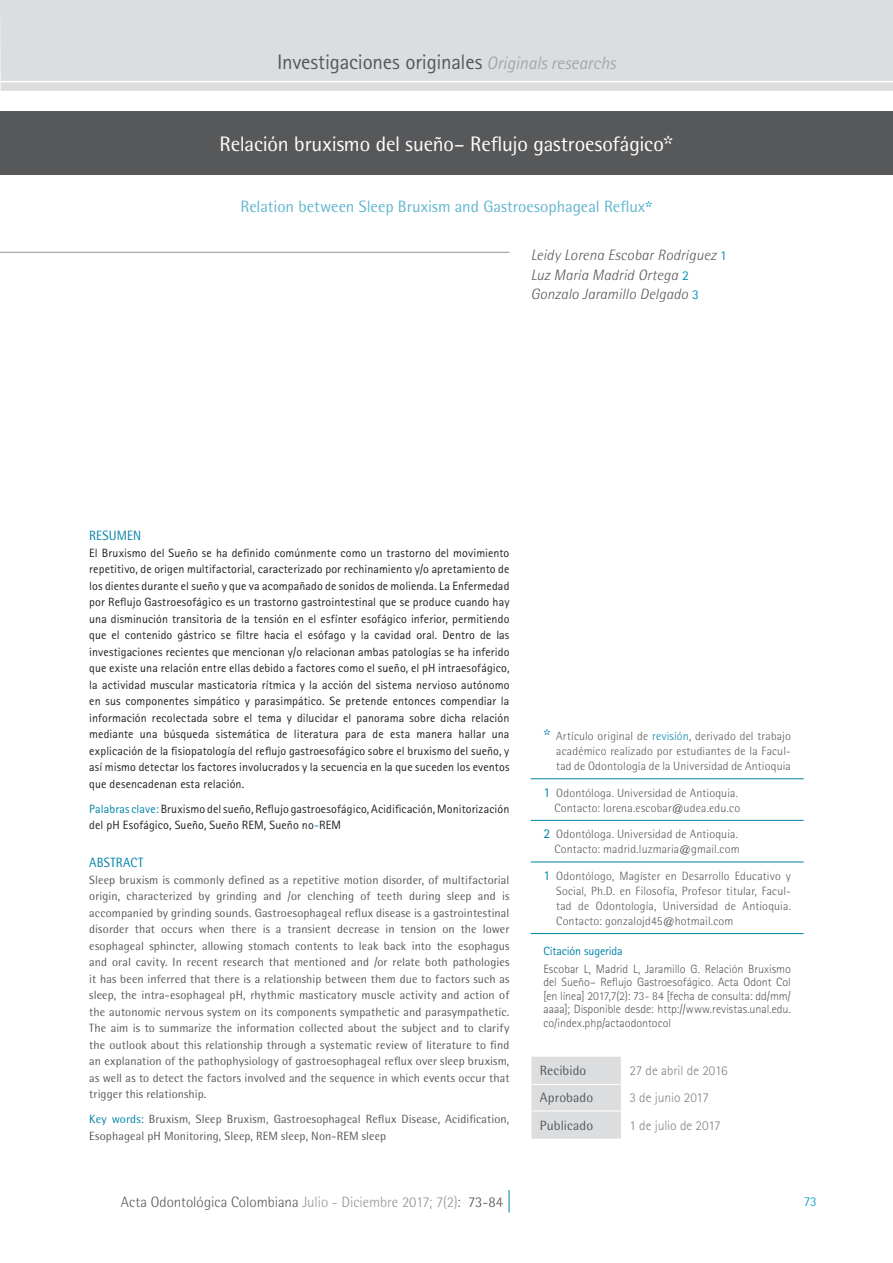
<style>
.page{position:relative;width:893px;height:1263px;background:#fff}
.page>*{position:absolute;margin:0;border:0;box-sizing:border-box;transform-origin:0 0}
.tit-artículoespañol{font:21px "Rotis Semi Sans Std";letter-spacing:-.01em;color:#fff}
.t1{font:21px "Rotis Sans Serif Std";letter-spacing:-.01em;color:#57585a}
.tít-artículoinglés{font:16.5px "Rotis Semi Sans Std";letter-spacing:-.005em;color:#64b6d0}
.resumen-autor{font:italic 300 15px "Rotis Semi Sans Std";letter-spacing:.01em;color:#57585a}
.datos_pag{font:300 15px "Rotis Semi Sans Std";color:#57585a}
.t2{font:300 13.5px "Rotis Sans Serif Std";letter-spacing:-.005em;color:#808285}
.t3{font:13.5px "Rotis Semi Sans Std";letter-spacing:.005em;color:#57585a}
.resumen-subtitinglés{font:13.5px "Rotis Semi Sans Std";letter-spacing:.02em;color:#0083a9;scale:.95 1}
.resumen-subtitespaño{font:13.5px "Rotis Semi Sans Std";letter-spacing:.01em;color:#0083a9;scale:.95 1}
.t4{font:300 13.5px "Rotis Semi Sans Std";color:#0095b8}
.resum-textoesp{font:12px/16.5px "Rotis Sans Serif Std";letter-spacing:.01em;color:#231f20;text-align:justify}
.resumen-textoinglés{font:12px/16.5px "Rotis Semi Sans Std";letter-spacing:.01em;color:#57585a;text-align:justify}
.resumen-datosartícul{font:300 12px/15px "Rotis Semi Sans Std";letter-spacing:.015em;color:#57585a;text-align:justify}
.citacion{font:300 12px/13.5px "Rotis Sans Serif Std";color:#57585a;text-align:justify}
.t5{font:12px "Rotis Sans Serif Std";letter-spacing:-.01em;color:#0083a9}
.s1{font-style:italic;font-size:18px;color:#a8a9ad}
.s2{font-family:"Aller"}
.s3{font-family:"Aller";font-size:15px;color:#169ebf}
.s4{font-family:"Rotis Sans Serif Std";font-weight:400;font-style:normal;font-size:13.5px;color:#0095b8}
.s5{color:#0083a9}
.s6{font-family:"Aller";font-weight:400;font-size:15px;color:#0083a9}
.s7{font-family:"Rotis Sans Serif Std";font-weight:400;font-size:13.5px;color:#0083a9}
.s8{color:#939598}
</style>
<div class="page">
<div style="left:0;top:0;width:893px;height:91px;background:#dcdddf"></div>
<hr style="left:0;top:81px;width:893px;height:1px;background:#fff">
<svg style="left:509px;top:1190px;width:1px;height:23px"></svg>
<div style="left:0;top:111px;width:893px;height:64px;background:#57585a"></div>
<hr style="left:0;top:252px;width:509px;height:1px;background:#939598">
<div style="left:531px;top:1057px;width:90px;height:82px;background:#dcdddf"></div>
<hr style="left:531px;top:1084px;width:90px;height:1px;background:#fff">
<hr style="left:531px;top:1110px;width:90px;height:1px;background:#fff">
<hr style="left:531px;top:778px;width:273px;height:1px;background:#0083a9">
<hr style="left:531px;top:820px;width:273px;height:1px;background:#0083a9">
<hr style="left:531px;top:861px;width:273px;height:1px;background:#0083a9">
<hr style="left:531px;top:933px;width:273px;height:1px;background:#0083a9">
<h1 class="t1" style="left:277px;top:50px;width:340px">Investigaciones originales <span class="s1">Originals researchs</span></h1>
<p class="tit-artículoespañol" style="left:220px;top:131px;width:455px">Relación bruxismo del sueño– Reflujo gastroesofágico<span class="s2">*</span></p>
<p class="tít-artículoinglés" style="left:241px;top:197px;width:413px">Relation between Sleep Bruxism and Gastroesophageal Reflux<span class="s3">*</span></p>
<p class="resumen-autor" style="left:531px;top:246px;width:198px">Leidy Lorena Escobar Rodríguez <span class="s4">1</span></p>
<p class="resumen-autor" style="left:531px;top:266px;width:160px">Luz María Madrid Ortega <span class="s4">2</span></p>
<p class="resumen-autor" style="left:531px;top:285px;width:170px">Gonzalo Jaramillo Delgado <span class="s4">3</span></p>
<p class="resumen-subtitespaño" style="left:89px;top:528px;width:56px">RESUMEN</p>
<p class="resum-textoesp" style="left:89px;top:544px;width:422px">El Bruxismo del Sueño se ha definido comúnmente como un trastorno del movimiento repetitivo, de origen multifactorial, caracterizado por rechinamiento y/o apretamiento de los dientes durante el sueño y que va acompañado de sonidos de molienda. La Enfermedad por Reflujo Gastroesofágico es un trastorno gastrointestinal que se produce cuando hay una disminución transitoria de la tensión en el esfínter esofágico inferior, permitiendo que el contenido gástrico se filtre hacia el esófago y la cavidad oral. Dentro de las investigaciones recientes que mencionan y/o relacionan ambas patologías se ha inferido que existe una relación entre ellas debido a factores como el sueño, el pH intraesofágico, la actividad muscular masticatoria rítmica y la acción del sistema nervioso autónomo en sus componentes simpático y parasimpático. Se pretende entonces compendiar la información recolectada sobre el tema y dilucidar el panorama sobre dicha relación mediante una búsqueda sistemática de literatura para de esta manera hallar una explicación de la fisiopatología del reflujo gastroesofágico sobre el bruxismo del sueño, y así mismo detectar los factores involucrados y la secuencia en la que suceden los eventos que desencadenan esta relación.</p>
<p class="resum-textoesp" style="left:89px;top:800px;width:422px"><span class="s5">Palabras clave:</span> Bruxismo del sueño, Reflujo gastroesofágico, Acidificación, Monitorización del pH Esofágico, Sueño, Sueño REM, Sueño no<span class="s5">-</span>REM</p>
<p class="resumen-subtitinglés" style="left:89px;top:854px;width:58px">ABSTRACT</p>
<p class="resumen-textoinglés" style="left:89px;top:871px;width:422px">Sleep bruxism is commonly defined as a repetitive motion disorder, of multifactorial origin, characterized by grinding and /or clenching of teeth during sleep and is accompanied by grinding sounds. Gastroesophageal reflux disease is a gastrointestinal disorder that occurs when there is a transient decrease in tension on the lower esophageal sphincter, allowing stomach contents to leak back into the esophagus and oral cavity. In recent research that mentioned and /or relate both pathologies it has been inferred that there is a relationship between them due to factors such as sleep, the intra-esophageal pH, rhythmic masticatory muscle activity and action of the autonomic nervous system on its components sympathetic and parasympathetic.<br>The aim is to summarize the information collected about the subject and to clarify the outlook about this relationship through a systematic review of literature to find an explanation of the pathophysiology of gastroesophageal reflux over sleep bruxism, as well as to detect the factors involved and the sequence in which events occur that trigger this relationship.</p>
<p class="resumen-textoinglés" style="left:89px;top:1111px;width:422px"><span class="s5">Key words:</span> Bruxism, Sleep Bruxism, Gastroesophageal Reflux Disease, Acidification,<br>Esophageal pH Monitoring, Sleep, REM sleep, Non-REM sleep</p>
<p class="resumen-datosartícul" style="left:556px;top:729px;width:236px;text-indent:-13px"><span class="s6">*</span> Artículo original de <span class="s5">revisión</span>, derivado del trabajo académico realizado por estudiantes de la Facul&shy;tad de Odontología de la Universidad de Antioquia</p>
<p class="resumen-datosartícul" style="left:543px;top:785px;width:196px"><span class="s7">1</span> Odontóloga. Universidad de Antioquia.</p>
<p class="resumen-datosartícul" style="left:554px;top:800px;width:187px">Contacto: lorena.escobar@udea.edu.co</p>
<p class="resumen-datosartícul" style="left:543px;top:827px;width:196px"><span class="s7">2</span> Odontóloga. Universidad de Antioquia.</p>
<p class="resumen-datosartícul" style="left:554px;top:842px;width:187px">Contacto: madrid.luzmaria@gmail.com</p>
<p class="resumen-datosartícul" style="left:556px;top:868px;width:236px;text-indent:-13px"><span class="s7">1</span> Odontólogo, Magíster en Desarrollo Educativo y Social, Ph.D. en Filosofía, Profesor titular, Facul&shy;tad de Odontología, Universidad de Antioquia.<br>Contacto: gonzalojd45@hotmail.com</p>
<p class="t5" style="left:543px;top:944px;width:81px">Citación sugerida</p>
<p class="citacion" style="left:543px;top:962px;width:249px">Escobar L, Madrid L, Jaramillo G. Relación Bruxismo del Sueño– Reflujo Gastroesofágico. Acta Odont Col [en línea] 2017,7(2): 73- 84 [fecha de consulta: dd/mm/ aaaa]; Disponible desde: http://www.revistas.unal.edu. co/index.php/actaodontocol</p>
<p class="t3" style="left:540px;top:1063px;width:48px">Recibido</p>
<p class="t2" style="left:629px;top:1063px;width:100px">27 de abril de 2016</p>
<p class="t3" style="left:540px;top:1090px;width:55px">Aprobado</p>
<p class="t2" style="left:629px;top:1090px;width:81px">3 de junio 2017</p>
<p class="t3" style="left:540px;top:1117px;width:55px">Publicado</p>
<p class="t2" style="left:629px;top:1117px;width:93px">1 de julio de 2017</p>
<p class="datos_pag" style="left:121px;top:1193px;width:384px">Acta Odontológica Colombiana <span class="s8">Julio - Diciembre 2017; 7(2)</span>: 73-84</p>
<p class="t4" style="left:804px;top:1194px;width:15px">73</p>
</div>
